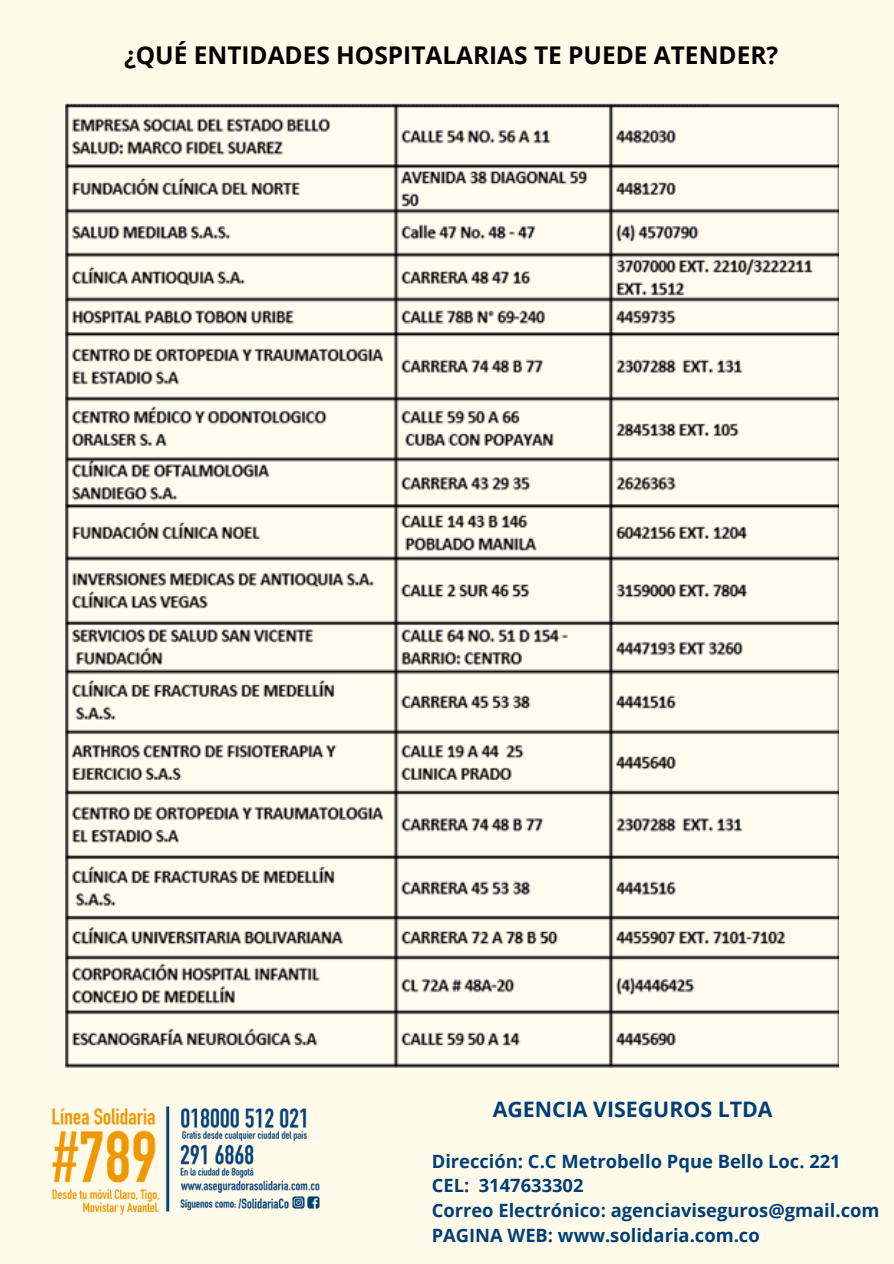
<style>
.page{position:relative;width:894px;height:1264px;background:#fff}
.page>*{position:absolute;margin:0;border:0;box-sizing:border-box;transform-origin:0 0}
.t1{font:700 24.45px "Open Sans";color:#000}
.t2{font:700 21.3px "Open Sans";color:#003f76}
.t3{font:700 18.3px "Open Sans";color:#003f76}
</style>
<div class="page">
<div style="left:0;top:0;width:893px;height:1263px;background:#fffaea"></div>
<img style="left:66px;top:102px;width:772px;height:965px">
<img style="left:52px;top:1106px;width:268px;height:110px">
<p class="t1" style="left:124px;top:38px;width:655px">¿QUÉ ENTIDADES HOSPITALARIAS TE PUEDE ATENDER?</p>
<p class="t2" style="left:492px;top:1094px;width:281px">AGENCIA VISEGUROS LTDA</p>
<p class="t3" style="left:431px;top:1147px;width:410px">Dirección: C.C Metrobello Pque Bello Loc. 221</p>
<p class="t3" style="left:431px;top:1172px;width:153px">CEL: 3147633302</p>
<p class="t3" style="left:431px;top:1197px;width:449px">Correo Electrónico: agenciaviseguros@gmail.com</p>
<p class="t3" style="left:431px;top:1222px;width:329px">PAGINA WEB: www.solidaria.com.co</p>
</div>
